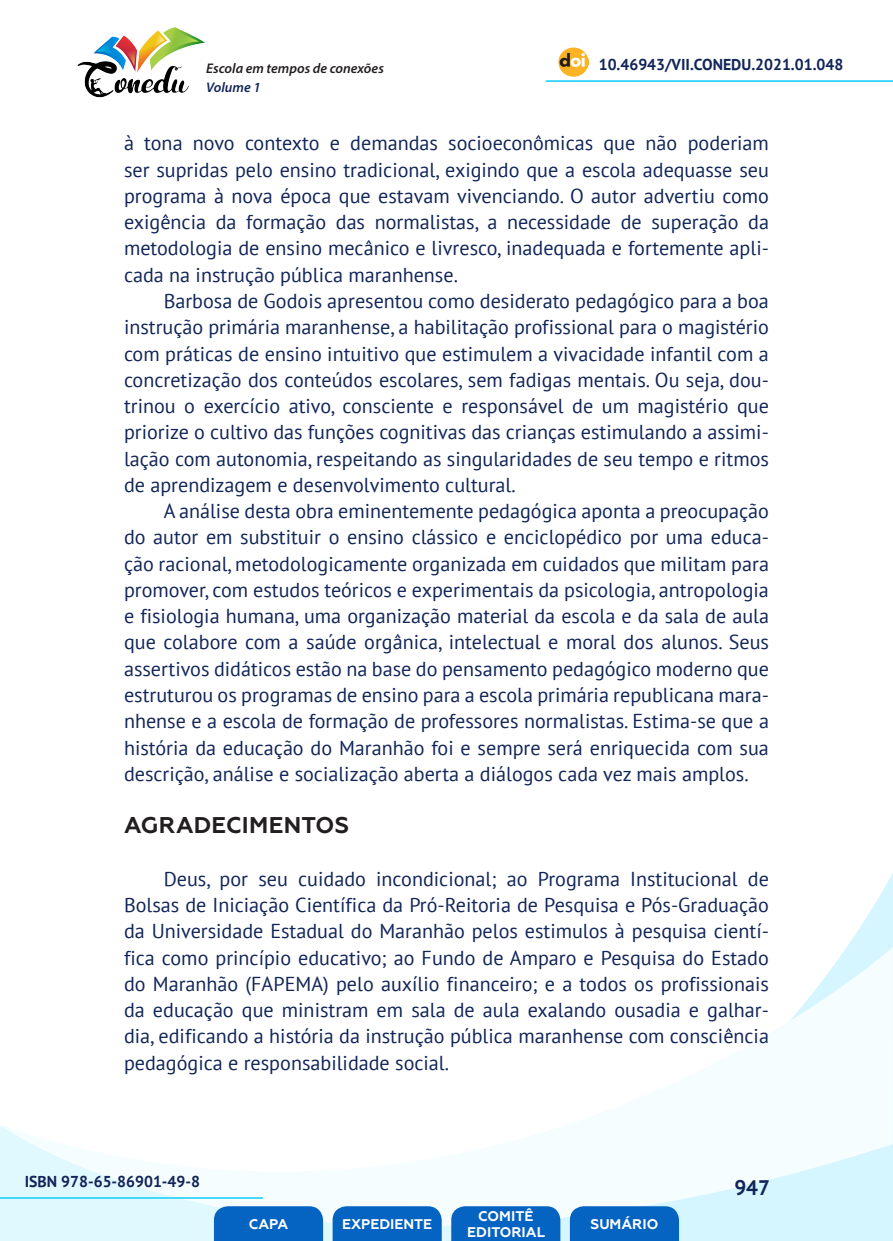
<style>
.page{position:relative;width:893px;height:1241px;background:#fff}
.page>*{position:absolute;margin:0;border:0;box-sizing:border-box;transform-origin:0 0}
._9_SUBTÍTULO_1{font:700 22.75px "Geometria";letter-spacing:.01em;color:#231f20}
.t1{font:700 21px "PT Sans";color:#112558}
._8_CORPO{font:20.12px/26.2px "PT Sans";color:#112558;text-align:justify}
.t2{font:700 15.75px "PT Sans";color:#112558}
.t3{font:700 14px/16.8px "Geometria";color:#fff;text-align:center}
.t4{font:italic 600 14px "Myriad Pro";color:#231f20}
.t5{font:italic 600 14px "Myriad Pro";color:#112558}
</style>
<div class="page">
<svg style="left:848px;top:873px;width:45px;height:73px"></svg>
<svg style="left:0;top:946px;width:893px;height:294px"></svg>
<hr style="left:0;top:1196px;width:263px;height:2px;background:#2dd4fe">
<hr style="left:546px;top:80px;width:347px;height:2px;background:#2dd4fe">
<img style="left:559px;top:47px;width:30px;height:30px">
<img style="left:77px;top:27px;width:128px;height:71px">
<svg style="left:214px;top:1205px;width:109px;height:35px;background:#126bc4"></svg>
<svg style="left:333px;top:1205px;width:109px;height:35px;background:#126bc4"></svg>
<svg style="left:451px;top:1205px;width:109px;height:35px;background:#126bc4"></svg>
<svg style="left:570px;top:1205px;width:109px;height:35px;background:#116bc4"></svg>
<p class="t4" style="left:206px;top:59px;width:179px">Escola em tempos de conexões</p>
<p class="t2" style="left:599px;top:54px;width:246px">10.46943/VII.CONEDU.2021.01.048</p>
<p class="t5" style="left:206px;top:78px;width:56px">Volume 1</p>
<p class="_8_CORPO" style="left:124px;top:130px;width:646px">à tona novo contexto e demandas socioeconômicas que não poderiam ser supridas pelo ensino tradicional, exigindo que a escola adequasse seu programa à nova época que estavam vivenciando. O autor advertiu como exigência da formação das normalistas, a necessidade de superação da metodologia de ensino mecânico e livresco, inadequada e fortemente apli&shy;cada na instrução pública maranhense.</p>
<p class="_8_CORPO" style="left:124px;top:287px;width:646px;text-indent:40px">Barbosa de Godois apresentou como desiderato pedagógico para a boa instrução primária maranhense, a habilitação profissional para o magistério com práticas de ensino intuitivo que estimulem a vivacidade infantil com a concretização dos conteúdos escolares, sem fadigas mentais. Ou seja, dou&shy;trinou o exercício ativo, consciente e responsável de um magistério que priorize o cultivo das funções cognitivas das crianças estimulando a assimi&shy;lação com autonomia, respeitando as singularidades de seu tempo e ritmos de aprendizagem e desenvolvimento cultural.</p>
<p class="_8_CORPO" style="left:124px;top:497px;width:646px;text-indent:40px">A análise desta obra eminentemente pedagógica aponta a preocupação do autor em substituir o ensino clássico e enciclopédico por uma educa&shy;ção racional, metodologicamente organizada em cuidados que militam para promover, com estudos teóricos e experimentais da psicologia, antropologia e fisiologia humana, uma organização material da escola e da sala de aula que colabore com a saúde orgânica, intelectual e moral dos alunos. Seus assertivos didáticos estão na base do pensamento pedagógico moderno que estruturou os programas de ensino para a escola primária republicana mara&shy;nhense e a escola de formação de professores normalistas. Estima-se que a história da educação do Maranhão foi e sempre será enriquecida com sua descrição, análise e socialização aberta a diálogos cada vez mais amplos.</p>
<p class="_9_SUBTÍTULO_1" style="left:124px;top:811px;width:227px">AGRADECIMENTOS</p>
<p class="_8_CORPO" style="left:124px;top:865px;width:646px;text-indent:40px">Deus, por seu cuidado incondicional; ao Programa Institucional de Bolsas de Iniciação Científica da Pró-Reitoria de Pesquisa e Pós-Graduação da Universidade Estadual do Maranhão pelos estimulos à pesquisa cientí&shy;fica como princípio educativo; ao Fundo de Amparo e Pesquisa do Estado do Maranhão (FAPEMA) pelo auxílio financeiro; e a todos os profissionais da educação que ministram em sala de aula exalando ousadia e galhar&shy;dia, edificando a história da instrução pública maranhense com consciência pedagógica e responsabilidade social.</p>
<p class="t2" style="left:25px;top:1170px;width:177px">ISBN 978-65-86901-49-8</p>
<p class="t3" style="left:249px;top:1215px;width:41px">CAPA</p>
<p class="t3" style="left:342px;top:1215px;width:92px">EXPEDIENTE</p>
<p class="t3" style="left:467px;top:1207px;width:79px">COMITÊ<br>EDITORIAL</p>
<p class="t3" style="left:590px;top:1215px;width:69px">SUMÁRIO</p>
<p class="t1" style="left:734px;top:1173px;width:37px">947</p>
</div>
